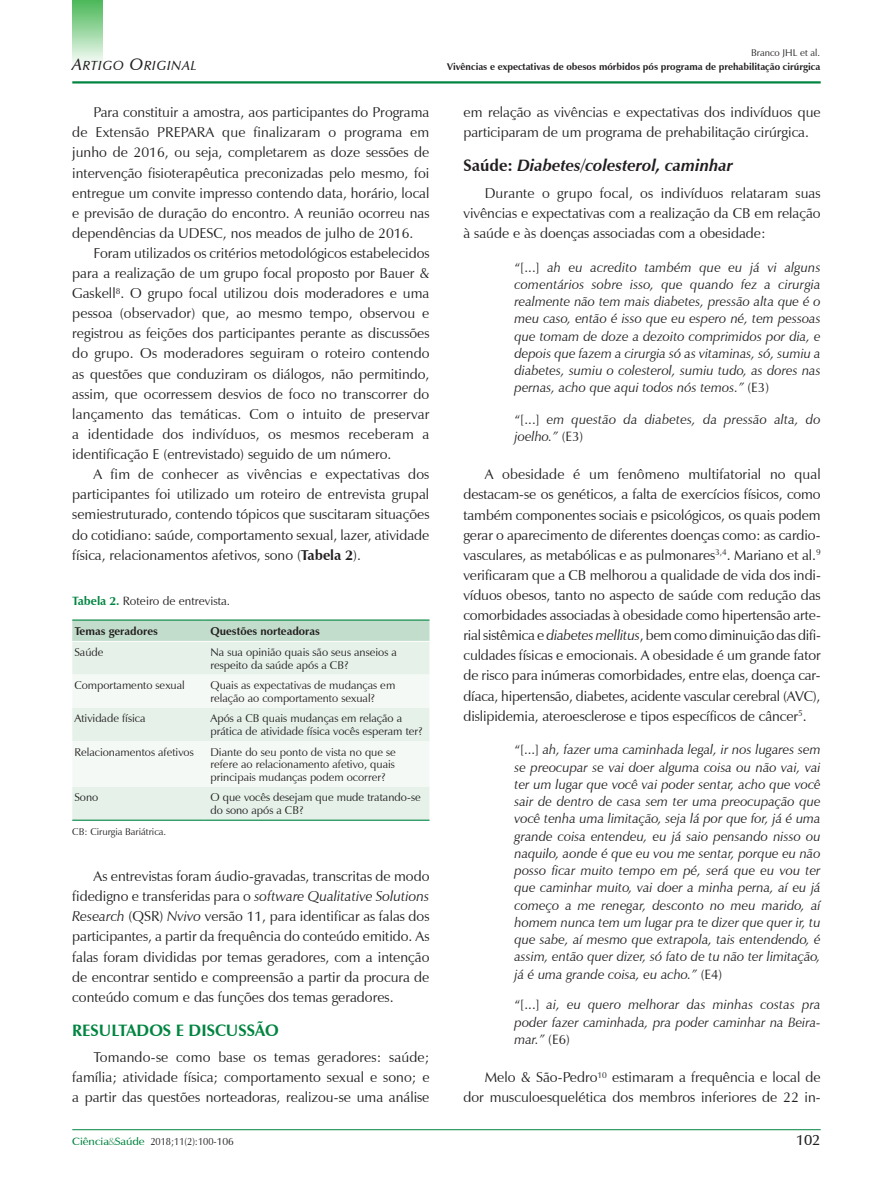
<style>
.page{position:relative;width:893px;height:1191px;background:#fff}
.page>*{position:absolute;margin:0;border:0;box-sizing:border-box;transform-origin:0 0}
.t1{font:italic 700 16.5px "Zapf Humanist 601 BT";color:#231f20}
.t2{font:700 16.5px "Zapf Humanist 601 BT";color:#008540}
.t3{font:600 15px "Zapf Humanist 601 BT";color:#231f20}
.t4{font:14.25px/20.1px "Zapf Humanist 601 BT";color:#231f20;text-align:justify}
.t5{font:italic 13.5px/17.2px "Zapf Humanist 601 BT";color:#231f20;text-align:justify}
.t6{font:13.2px "Zapf Humanist 601 BT Demi Italic SC800";letter-spacing:.065em;color:#231f20}
.t7{font:12px "Zapf Humanist 601 BT";color:#231f20}
.t8{font:11.25px/12.8px "Zapf Humanist 601 BT";color:#231f20}
.t9{font:700 11.25px "Zapf Humanist 601 BT";color:#231f20}
.t10{font:10.5px "Zapf Humanist 601 BT";color:#231f20;scale:.9 1}
.t11{font:700 9.75px "Zapf Humanist 601 BT";color:#231f20}
.t12{font:9.75px "Zapf Humanist 601 BT";color:#231f20}
.s1{font-size:16.5px}
.s2{font-weight:700}
.s3{font-weight:700;color:#008540}
.s4{font-style:italic}
.s5{font-style:normal}
.s6{font-weight:600;color:#008540}
.s7{font-weight:600;color:#71b48c}
</style>
<div class="page">
<hr style="left:72px;top:1129px;width:749px;height:1px;background:#008540">
<hr style="left:72px;top:81px;width:749px;height:2px;background:#008540">
<div style="left:71px;top:9px;width:33px;height:64px;background:#49b857;opacity:.75"></div>
<div style="left:71px;top:0;width:33px;height:35px;background:#49b857;opacity:.75"></div>
<div style="left:72px;top:620px;width:357px;height:21px;background:#c2ddcb"></div>
<div style="left:72px;top:642px;width:357px;height:177px;background:#e5f1e9"></div>
<svg style="left:72px;top:674px;width:357px;height:113px"></svg>
<hr style="left:72px;top:619px;width:132px;height:1px;background:#008540">
<hr style="left:204px;top:619px;width:225px;height:1px;background:#008540">
<hr style="left:72px;top:819px;width:132px;height:1px;background:#008540">
<hr style="left:204px;top:819px;width:225px;height:1px;background:#008540">
<p class="t6" style="left:72px;top:57px;width:126px"><span class="s1">A</span>RTIGO <span class="s1">O</span>RIGINAL</p>
<p class="t4" style="left:72px;top:102px;width:359px;text-indent:21px">Para constituir a amostra, aos participantes do Programa de Extensão PREPARA que finalizaram o programa em junho de 2016, ou seja, completarem as doze sessões de intervenção fisioterapêutica preconizadas pelo mesmo, foi entregue um convite impresso contendo data, horário, local e previsão de duração do encontro. A reunião ocorreu nas dependências da UDESC, nos meados de julho de 2016.</p>
<p class="t4" style="left:72px;top:243px;width:359px;text-indent:21px">Foram utilizados os critérios metodológicos estabelecidos para a realização de um grupo focal proposto por Bauer &amp; Gaskell<sup>8</sup>. O grupo focal utilizou dois moderadores e uma pessoa (observador) que, ao mesmo tempo, observou e registrou as feições dos participantes perante as discussões do grupo. Os moderadores seguiram o roteiro contendo as questões que conduziram os diálogos, não permitindo, assim, que ocorressem desvios de foco no transcorrer do lançamento das temáticas. Com o intuito de preservar a identidade dos indivíduos, os mesmos receberam a identificação E (entrevistado) seguido de um número.</p>
<p class="t4" style="left:72px;top:464px;width:359px;text-indent:21px">A fim de conhecer as vivências e expectativas dos participantes foi utilizado um roteiro de entrevista grupal semiestruturado, contendo tópicos que suscitaram situações do cotidiano: saúde, comportamento sexual, lazer, atividade física, relacionamentos afetivos, sono (<span class="s2">Tabela 2</span>).</p>
<p class="t7" style="left:72px;top:593px;width:159px"><span class="s3">Tabela 2.</span> Roteiro de entrevista.</p>
<p class="t9" style="left:74px;top:624px;width:85px">Temas geradores</p>
<p class="t9" style="left:210px;top:624px;width:111px">Questões norteadoras</p>
<p class="t8" style="left:74px;top:645px;width:31px">Saúde</p>
<p class="t8" style="left:210px;top:645px;width:188px">Na sua opinião quais são seus anseios a respeito da saúde após a CB?</p>
<p class="t8" style="left:74px;top:679px;width:112px">Comportamento sexual</p>
<p class="t8" style="left:210px;top:679px;width:186px">Quais as expectativas de mudanças em relação ao comportamento sexual?</p>
<p class="t8" style="left:74px;top:712px;width:73px">Atividade física</p>
<p class="t8" style="left:210px;top:712px;width:214px">Após a CB quais mudanças em relação a prática de atividade física vocês esperam ter?</p>
<p class="t8" style="left:74px;top:745px;width:121px">Relacionamentos afetivos</p>
<p class="t8" style="left:210px;top:745px;width:187px;text-align:justify">Diante do seu ponto de vista no que se refere ao relacionamento afetivo, quais principais mudanças podem ocorrer?</p>
<p class="t8" style="left:74px;top:791px;width:25px">Sono</p>
<p class="t8" style="left:210px;top:791px;width:212px">O que vocês desejam que mude tratando-se do sono após a CB?</p>
<p class="t12" style="left:72px;top:826px;width:95px">CB: Cirurgia Bariátrica.</p>
<p class="t4" style="left:72px;top:866px;width:359px;text-indent:21px">As entrevistas foram áudio-gravadas, transcritas de modo fidedigno e transferidas para o <span class="s4">software Qualitative Solutions Research</span> (QSR) <span class="s4">Nvivo</span> versão 11, para identificar as falas dos participantes, a partir da frequência do conteúdo emitido. As falas foram divididas por temas geradores, com a intenção de encontrar sentido e compreensão a partir da procura de conteúdo comum e das funções dos temas geradores.</p>
<p class="t2" style="left:72px;top:1019px;width:208px">RESULTADOS E DISCUSSÃO</p>
<p class="t4" style="left:72px;top:1047px;width:359px;text-indent:21px">Tomando-se como base os temas geradores: saúde; família; atividade física; comportamento sexual e sono; e a partir das questões norteadoras, realizou-se uma análise</p>
<p class="t12" style="left:751px;top:47px;width:71px">Branco JHL et al.</p>
<p class="t11" style="left:447px;top:60px;width:374px">Vivências e expectativas de obesos mórbidos pós programa de prehabilitação cirúrgica</p>
<p class="t4" style="left:463px;top:102px;width:359px">em relação as vivências e expectativas dos indivíduos que participaram de um programa de prehabilitação cirúrgica.</p>
<p class="t1" style="left:463px;top:155px;width:271px"><span class="s5">Saúde:</span> Diabetes/colesterol, caminhar</p>
<p class="t4" style="left:463px;top:183px;width:359px;text-indent:21px">Durante o grupo focal, os indivíduos relataram suas vivências e expectativas com a realização da CB em relação à saúde e às doenças associadas com a obesidade:</p>
<p class="t5" style="left:514px;top:258px;width:308px"><span class="s5">“[...]</span> ah eu acredito também que eu já vi alguns comentários sobre isso, que quando fez a cirurgia realmente não tem mais diabetes, pressão alta que é o meu caso, então é isso que eu espero né, tem pessoas que tomam de doze a dezoito comprimidos por dia, e depois que fazem a cirurgia só as vitaminas, só, sumiu a diabetes, sumiu o colesterol, sumiu tudo, as dores nas pernas, acho que aqui todos nós temos.” <span class="s5">(E3)</span></p>
<p class="t5" style="left:514px;top:411px;width:308px"><span class="s5">“[...]</span> em questão da diabetes, da pressão alta, do joelho.” <span class="s5">(E3)</span></p>
<p class="t4" style="left:463px;top:464px;width:359px;text-indent:21px">A obesidade é um fenômeno multifatorial no qual destacam-se os genéticos, a falta de exercícios físicos, como também componentes sociais e psicológicos, os quais podem gerar o aparecimento de diferentes doenças como: as cardio&shy;vasculares, as metabólicas e as pulmonares<sup>3,4</sup>. Mariano et al.<sup>9 </sup>verificaram que a CB melhorou a qualidade de vida dos indi&shy;víduos obesos, tanto no aspecto de saúde com redução das comorbidades associadas à obesidade como hipertensão arte&shy;rial sistêmica e <span class="s4">diabetes mellitus</span>, bem como diminuição das difi&shy;culdades físicas e emocionais. A obesidade é um grande fator de risco para inúmeras comorbidades, entre elas, doença car&shy;díaca, hipertensão, diabetes, acidente vascular cerebral (AVC), dislipidemia, ateroesclerose e tipos específicos de câncer<sup>5</sup>.</p>
<p class="t5" style="left:514px;top:741px;width:308px"><span class="s5">“[...]</span> ah, fazer uma caminhada legal, ir nos lugares sem se preocupar se vai doer alguma coisa ou não vai, vai ter um lugar que você vai poder sentar, acho que você sair de dentro de casa sem ter uma preocupação que você tenha uma limitação, seja lá por que for, já é uma grande coisa entendeu, eu já saio pensando nisso ou naquilo, aonde é que eu vou me sentar, porque eu não posso ficar muito tempo em pé, será que eu vou ter que caminhar muito, vai doer a minha perna, aí eu já começo a me renegar, desconto no meu marido, aí homem nunca tem um lugar pra te dizer que quer ir, tu que sabe, aí mesmo que extrapola, tais entendendo, é assim, então quer dizer, só fato de tu não ter limitação, já é uma grande coisa, eu acho.” <span class="s5">(E4)</span></p>
<p class="t5" style="left:514px;top:996px;width:308px"><span class="s5">“[...]</span> ai, eu quero melhorar das minhas costas pra poder fazer caminhada, pra poder caminhar na Beira&shy;mar.” <span class="s5">(E6)</span></p>
<p class="t4" style="left:463px;top:1067px;width:359px;text-align:right">Melo &amp; São-Pedro<sup>10</sup> estimaram a frequência e local de dor musculoesquelética dos membros inferiores de 22 in-</p>
<p class="t10" style="left:72px;top:1134px;width:181px"><span class="s6">Ciência</span><span class="s7">&amp;</span><span class="s6">Saúde</span> 2018;11(2):100-106</p>
<p class="t3" style="left:796px;top:1130px;width:26px">102</p>
</div>
